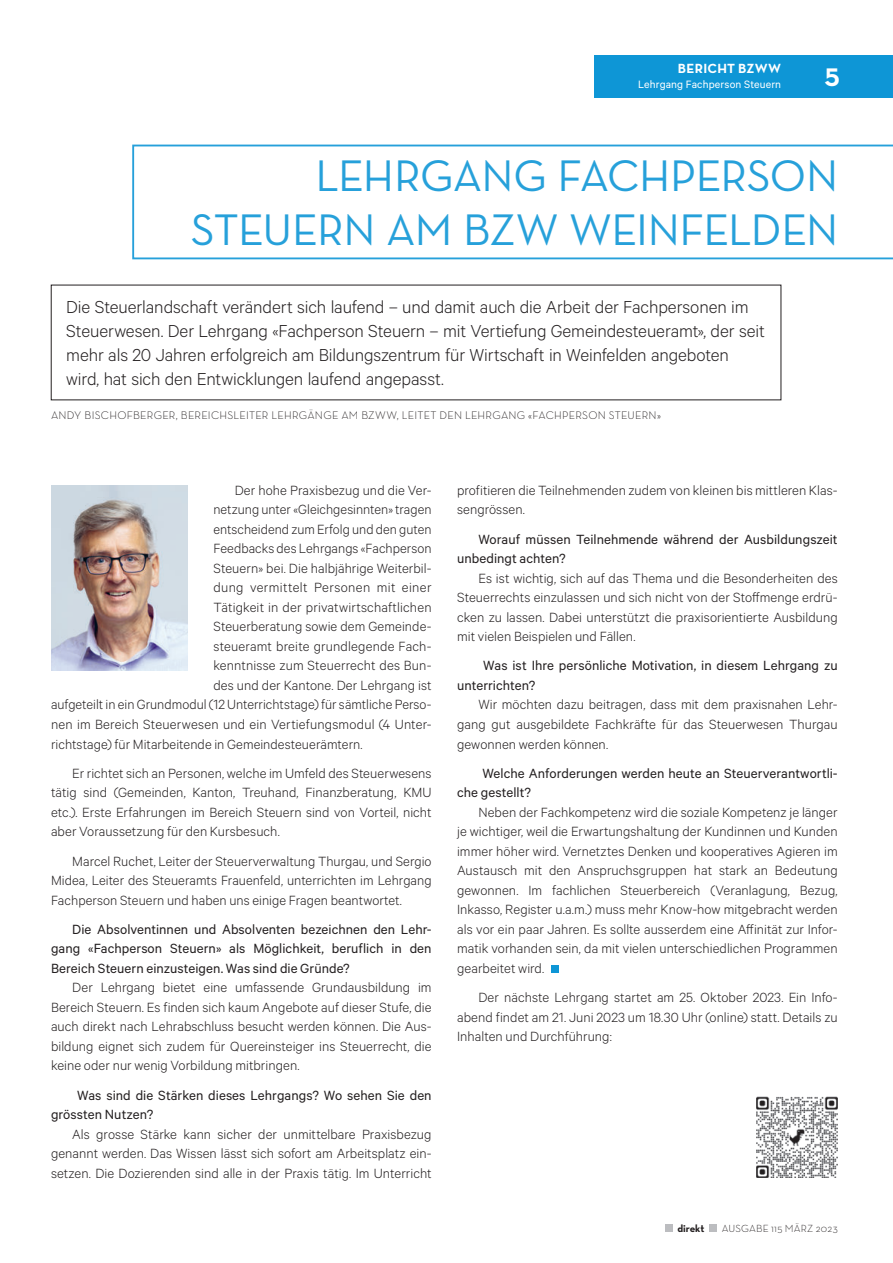
<style>
.page{position:relative;width:893px;height:1263px;background:#fff}
.page>*{position:absolute;margin:0;border:0;box-sizing:border-box;transform-origin:0 0}
.t1{font:45px/54px "Neutra Text";letter-spacing:-.015em;color:#0e96d6;text-align:right}
.t2{font:25.8px "Neutra Text Bold Alt";color:#fff}
.t3{font:300 19.5px/24px "Calibre";letter-spacing:-.005em;color:#231f20}
.t4{font:300 15px/19.5px "Calibre";letter-spacing:.005em;color:#231f20;text-align:justify}
.t5{font:15px/19.5px "Calibre";letter-spacing:.005em;color:#231f20}
.t6{font:300 15px "Calibre";letter-spacing:.025em;color:#231f20}
.t7{font:700 13.5px "Neutra Text";letter-spacing:.02em;color:#fff}
.t8{font:12px "Calibre";letter-spacing:.01em;color:#fff}
.t9{font:300 11.25px "Neutra Text";letter-spacing:.02em;color:#231f20}
.t10{font:300 10.5px "Neutra Text";letter-spacing:.015em;color:#231f20}
.t11{font:700 10.5px "Neutra Text";color:#231f20}
</style>
<div class="page">
<div style="left:665px;top:1224px;width:7px;height:8px;background:#bcbdc0"></div>
<div style="left:709px;top:1224px;width:8px;height:8px;background:#bcbdc0"></div>
<div style="left:552px;top:965px;width:7px;height:8px;background:#0e96d6"></div>
<svg style="left:132px;top:145px;width:761px;height:114px"></svg>
<div style="left:594px;top:55px;width:299px;height:43px;background:#0e96d6"></div>
<img style="left:756px;top:1097px;width:82px;height:81px">
<img style="left:51px;top:485px;width:137px;height:185px">
<p class="t7" style="left:678px;top:60px;width:105px">BERICHT BZWW</p>
<p class="t8" style="left:638px;top:77px;width:144px">Lehrgang Fachperson Steuern</p>
<h2 class="t2" style="left:825px;top:61px;width:17px">5</h2>
<h1 class="t1" style="left:191px;top:148px;width:649px">LEHRGANG FACHPERSON<br>STEUERN AM BZW WEINFELDEN</h1>
<p class="t3" style="left:66px;top:294px;width:700px">Die Steuerlandschaft verändert sich laufend – und damit auch die Arbeit der Fachpersonen im Steuerwesen. Der Lehrgang «Fachperson Steuern – mit Vertiefung Gemeindesteueramt», der seit mehr als 20 Jahren erfolgreich am Bildungszentrum für Wirtschaft in Weinfelden angeboten wird, hat sich den Entwicklungen laufend angepasst.</p>
<p class="t9" style="left:51px;top:408px;width:611px">ANDY BISCHOFBERGER, BEREICHSLEITER LEHRGÄNGE AM BZWW, LEITET DEN LEHRGANG «FACHPERSON STEUERN»</p>
<p class="t4" style="left:235px;top:480px;width:198px">Der hohe Praxisbezug und die Ver-</p>
<p class="t4" style="left:213px;top:499px;width:220px">netzung unter «Gleichgesinnten» tragen</p>
<p class="t4" style="left:213px;top:519px;width:220px">entscheidend zum Erfolg und den guten</p>
<p class="t4" style="left:213px;top:538px;width:220px">Feedbacks des Lehrgangs «Fachperson</p>
<p class="t4" style="left:213px;top:558px;width:220px">Steuern» bei. Die halbjährige Weiterbil-</p>
<p class="t6" style="left:213px;top:579px;width:220px">dung vermittelt Personen mit einer</p>
<p class="t4" style="left:213px;top:597px;width:220px">Tätigkeit in der privatwirtschaftlichen</p>
<p class="t4" style="left:213px;top:616px;width:220px">Steuerberatung sowie dem Gemeinde-</p>
<p class="t4" style="left:213px;top:636px;width:220px">steueramt breite grundlegende Fach-</p>
<p class="t4" style="left:213px;top:655px;width:220px">kenntnisse zum Steuerrecht des Bun-</p>
<p class="t4" style="left:213px;top:675px;width:220px">des und der Kantone. Der Lehrgang ist</p>
<p class="t4" style="left:51px;top:694px;width:382px">aufgeteilt in ein Grundmodul (12 Unterrichtstage) für sämtliche Perso-</p>
<p class="t4" style="left:51px;top:714px;width:382px">nen im Bereich Steuerwesen und ein Vertiefungsmodul (4 Unter-</p>
<p class="t4" style="left:51px;top:733px;width:313px">richtstage) für Mitarbeitende in Gemeindesteuerämtern.</p>
<p class="t4" style="left:51px;top:763px;width:382px;text-indent:21px">Er richtet sich an Personen, welche im Umfeld des Steuerwesens tätig sind (Gemeinden, Kanton, Treuhand, Finanzberatung, KMU etc.). Erste Erfahrungen im Bereich Steuern sind von Vorteil, nicht aber Voraussetzung für den Kursbesuch.</p>
<p class="t4" style="left:51px;top:850px;width:382px;text-indent:21px">Marcel Ruchet, Leiter der Steuerverwaltung Thurgau, und Sergio Midea, Leiter des Steueramts Frauenfeld, unterrichten im Lehrgang Fachperson Steuern und haben uns einige Fragen beantwortet.</p>
<p class="t5" style="left:51px;top:919px;width:382px;text-align:justify;text-indent:21px">Die Absolventinnen und Absolventen bezeichnen den Lehr&shy;gang «Fachperson Steuern» als Möglichkeit, beruflich in den Bereich Steuern einzusteigen. Was sind die Gründe?</p>
<p class="t4" style="left:51px;top:977px;width:382px;text-indent:21px">Der Lehrgang bietet eine umfassende Grundausbildung im Bereich Steuern. Es finden sich kaum Angebote auf dieser Stufe, die auch direkt nach Lehrabschluss besucht werden können. Die Aus&shy;bildung eignet sich zudem für Quereinsteiger ins Steuerrecht, die keine oder nur wenig Vorbildung mitbringen.</p>
<p class="t5" style="left:51px;top:1084px;width:382px;text-indent:26px">Was sind die Stärken dieses Lehrgangs? Wo sehen Sie den grössten Nutzen?</p>
<p class="t4" style="left:51px;top:1123px;width:382px;text-indent:21px">Als grosse Stärke kann sicher der unmittelbare Praxisbezug genannt werden. Das Wissen lässt sich sofort am Arbeitsplatz ein&shy;setzen. Die Dozierenden sind alle in der Praxis tätig. Im Unterricht</p>
<p class="t4" style="left:457px;top:480px;width:382px">profitieren die Teilnehmenden zudem von kleinen bis mittleren Klas&shy;sengrössen.</p>
<p class="t5" style="left:457px;top:529px;width:382px;text-indent:21px">Worauf müssen Teilnehmende während der Ausbildungszeit unbedingt achten?</p>
<p class="t4" style="left:457px;top:568px;width:382px;text-indent:21px">Es ist wichtig, sich auf das Thema und die Besonderheiten des Steuerrechts einzulassen und sich nicht von der Stoffmenge erdrü&shy;cken zu lassen. Dabei unterstützt die praxisorientierte Ausbildung mit vielen Beispielen und Fällen.</p>
<p class="t5" style="left:457px;top:655px;width:382px;text-indent:26px">Was ist Ihre persönliche Motivation, in diesem Lehrgang zu unterrichten?</p>
<p class="t4" style="left:457px;top:694px;width:382px;text-indent:21px">Wir möchten dazu beitragen, dass mit dem praxisnahen Lehr&shy;gang gut ausgebildete Fachkräfte für das Steuerwesen Thurgau gewonnen werden können.</p>
<p class="t5" style="left:457px;top:763px;width:382px;text-indent:25px">Welche Anforderungen werden heute an Steuerverantwortli&shy;che gestellt?</p>
<p class="t4" style="left:457px;top:802px;width:382px;text-indent:21px">Neben der Fachkompetenz wird die soziale Kompetenz je länger je wichtiger, weil die Erwartungshaltung der Kundinnen und Kunden immer höher wird. Vernetztes Denken und kooperatives Agieren im Austausch mit den Anspruchsgruppen hat stark an Bedeutung gewonnen. Im fachlichen Steuerbereich (Veranlagung, Bezug, Inkasso, Register u.a.m.) muss mehr Know-how mitgebracht werden als vor ein paar Jahren. Es sollte ausserdem eine Affinität zur Infor&shy;matik vorhanden sein, da mit vielen unterschiedlichen Programmen gearbeitet wird.</p>
<p class="t4" style="left:457px;top:987px;width:382px;text-indent:21px">Der nächste Lehrgang startet am 25. Oktober 2023. Ein Info&shy;abend findet am 21. Juni 2023 um 18.30 Uhr (online) statt. Details zu Inhalten und Durchführung:</p>
<p class="t11" style="left:677px;top:1222px;width:29px">direkt</p>
<p class="t10" style="left:722px;top:1222px;width:117px">AUSGABE 115 MÄRZ 2023</p>
</div>
